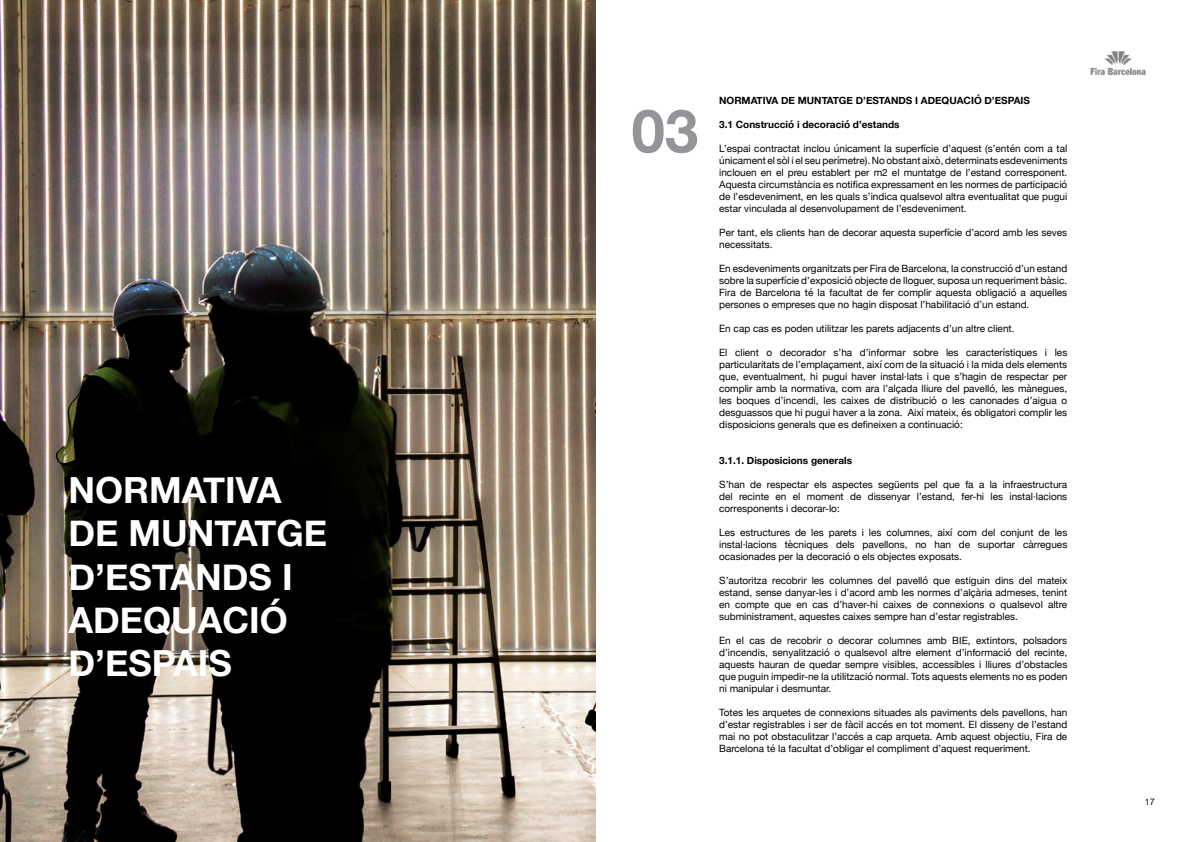
<style>
.page{position:relative;width:1191px;height:842px;background:#fff}
.page>*{position:absolute;margin:0;border:0;box-sizing:border-box;transform-origin:0 0}
.t1{font:700 60px "Helvetica Neue";color:#939598}
.t2{font:700 36px/43.2px "Helvetica Neue";color:#fff}
.t3{font:10px/12px "Helvetica Neue";color:#000;text-align:justify}
.t4{font:700 10px "Helvetica Neue";color:#000}
.t5{font:9px "Helvetica Neue";color:#000}
</style>
<div class="page">
<img style="left:1090px;top:51px;width:56px;height:25px">
<img style="left:0;top:0;width:595px;height:842px">
<h2 class="t2" style="left:68px;top:470px;width:260px">NORMATIVA<br>DE MUNTATGE<br>D’ESTANDS I<br>ADEQUACIÓ<br>D’ESPAIS</h2>
<h1 class="t1" style="left:631px;top:84px;width:68px">03</h1>
<p class="t4" style="left:719px;top:92px;width:312px">NORMATIVA DE MUNTATGE D’ESTANDS I ADEQUACIÓ D’ESPAIS</p>
<p class="t4" style="left:719px;top:116px;width:182px">3.1 Construcció i decoració d’estands</p>
<p class="t3" style="left:719px;top:143px;width:350px">L’espai contractat inclou únicament la superfície d’aquest (s’entén com a tal únicament el sòl i el seu perímetre). No obstant això, determinats esdeveniments inclouen en el preu establert per m2 el muntatge de l’estand corresponent.<br>Aquesta circumstància es notifica expressament en les normes de participació de l’esdeveniment, en les quals s’indica qualsevol altra eventualitat que pugui estar vinculada al desenvolupament de l’esdeveniment.</p>
<p class="t3" style="left:719px;top:227px;width:349px">Per tant, els clients han de decorar aquesta superfície d’acord amb les seves necessitats.</p>
<p class="t3" style="left:719px;top:263px;width:350px">En esdeveniments organitzats per Fira de Barcelona, la construcció d’un estand sobre la superfície d’exposició objecte de lloguer, suposa un requeriment bàsic.<br>Fira de Barcelona té la facultat de fer complir aquesta obligació a aquelles persones o empreses que no hagin disposat l’habilitació d’un estand.</p>
<p class="t3" style="left:719px;top:323px;width:297px">En cap cas es poden utilitzar les parets adjacents d’un altre client.</p>
<p class="t3" style="left:719px;top:347px;width:350px">El client o decorador s’ha d’informar sobre les característiques i les particularitats de l’emplaçament, així com de la situació i la mida dels elements que, eventualment, hi pugui haver instal·lats i que s’hagin de respectar per complir amb la normativa, com ara l’alçada lliure del pavelló, les mànegues, les boques d’incendi, les caixes de distribució o les canonades d’aigua o desguassos que hi pugui haver a la zona. Així mateix, és obligatori complir les disposicions generals que es defineixen a continuació:</p>
<p class="t4" style="left:719px;top:452px;width:134px">3.1.1. Disposicions generals</p>
<p class="t3" style="left:719px;top:479px;width:350px">S’han de respectar els aspectes següents pel que fa a la infraestructura del recinte en el moment de dissenyar l’estand, fer-hi les instal·lacions corresponents i decorar-lo:</p>
<p class="t3" style="left:719px;top:527px;width:350px">Les estructures de les parets i les columnes, així com del conjunt de les instal·lacions tècniques dels pavellons, no han de suportar càrregues ocasionades per la decoració o els objectes exposats.</p>
<p class="t3" style="left:719px;top:575px;width:350px">S’autoritza recobrir les columnes del pavelló que estiguin dins del mateix estand, sense danyar-les i d’acord amb les normes d’alçària admeses, tenint en compte que en cas d’haver-hi caixes de connexions o qualsevol altre subministrament, aquestes caixes sempre han d’estar registrables.</p>
<p class="t3" style="left:719px;top:635px;width:350px">En el cas de recobrir o decorar columnes amb BIE, extintors, polsadors d’incendis, senyalització o qualsevol altre element d’informació del recinte, aquests hauran de quedar sempre visibles, accessibles i lliures d’obstacles que puguin impedir-ne la utilització normal. Tots aquests elements no es poden ni manipular i desmuntar.</p>
<p class="t3" style="left:719px;top:707px;width:350px">Totes les arquetes de connexions situades als paviments dels pavellons, han d’estar registrables i ser de fàcil accés en tot moment. El disseny de l’estand mai no pot obstaculitzar l’accés a cap arqueta. Amb aquest objectiu, Fira de Barcelona té la facultat d’obligar el compliment d’aquest requeriment.</p>
<p class="t5" style="left:1145px;top:795px;width:12px">17</p>
</div>
